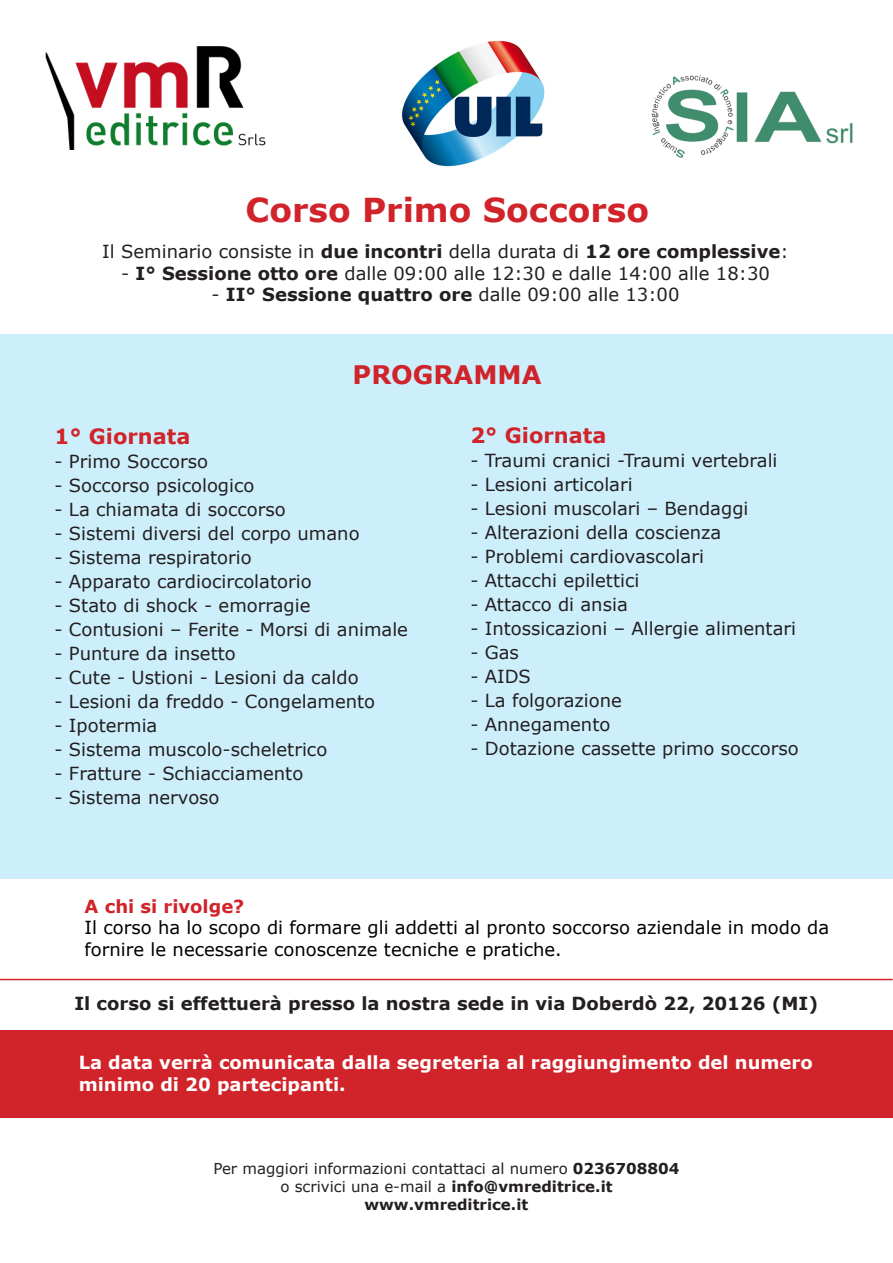
<style>
.page{position:relative;width:893px;height:1263px;background:#fff}
.page>*{position:absolute;margin:0;border:0;box-sizing:border-box;transform-origin:0 0}
.t1{font:700 33px "Verdana";color:#d1232a}
.t2{font:700 25.5px "Verdana";color:#d1232a}
.t3{font:700 21px "Verdana";color:#d1232a}
.t4{font:18px "Verdana";color:#231f20}
.t5{font:18px/21.6px "Verdana";color:#000}
.t6{font:700 18px "Verdana";color:#231f20}
.t7{font:700 18px/21.6px "Verdana";color:#fff}
.t8{font:700 18px "Verdana";color:#d1232a}
.t9{font:15px/18px "Verdana";color:#231f20;text-align:center}
.s1{font-weight:700}
.s2{font-weight:400}
</style>
<div class="page">
<img style="left:651px;top:75px;width:202px;height:83px">
<img style="left:45px;top:46px;width:221px;height:104px">
<img style="left:402px;top:40px;width:143px;height:127px">
<div style="left:0;top:1030px;width:893px;height:88px;background:#d1232a"></div>
<div style="left:0;top:334px;width:893px;height:545px;background:#cdeffb"></div>
<hr style="left:0;top:979px;width:893px;height:1px;background:#d1232a">
<h1 class="t1" style="left:246px;top:188px;width:405px">Corso Primo Soccorso</h1>
<p class="t4" style="left:102px;top:240px;width:688px">Il Seminario consiste in <span class="s1">due incontri</span> della durata di <span class="s1">12 ore complessive</span>:</p>
<p class="t4" style="left:121px;top:262px;width:650px">- <span class="s1">I° Sessione otto ore</span> dalle 09:00 alle 12:30 e dalle 14:00 alle 18:30</p>
<p class="t6" style="left:211px;top:283px;width:470px"><span class="s2">-</span> II° Sessione quattro ore <span class="s2">dalle 09:00 alle 13:00</span></p>
<h2 class="t2" style="left:353px;top:359px;width:190px">PROGRAMMA</h2>
<p class="t3" style="left:54px;top:423px;width:138px">1° Giornata</p>
<p class="t4" style="left:54px;top:450px;width:155px">- Primo Soccorso</p>
<p class="t4" style="left:54px;top:474px;width:201px">- Soccorso psicologico</p>
<p class="t4" style="left:54px;top:498px;width:233px">- La chiamata di soccorso</p>
<p class="t4" style="left:54px;top:522px;width:307px">- Sistemi diversi del corpo umano</p>
<p class="t4" style="left:54px;top:546px;width:199px">- Sistema respiratorio</p>
<p class="t4" style="left:54px;top:570px;width:259px">- Apparato cardiocircolatorio</p>
<p class="t4" style="left:54px;top:594px;width:257px">- Stato di shock - emorragie</p>
<p class="t4" style="left:54px;top:618px;width:355px">- Contusioni – Ferite - Morsi di animale</p>
<p class="t4" style="left:54px;top:642px;width:183px">- Punture da insetto</p>
<p class="t4" style="left:54px;top:666px;width:306px">- Cute - Ustioni - Lesioni da caldo</p>
<p class="t4" style="left:54px;top:690px;width:322px">- Lesioni da freddo - Congelamento</p>
<p class="t4" style="left:54px;top:714px;width:104px">- Ipotermia</p>
<p class="t4" style="left:54px;top:738px;width:274px">- Sistema muscolo-scheletrico</p>
<p class="t4" style="left:54px;top:762px;width:250px">- Fratture - Schiacciamento</p>
<p class="t4" style="left:54px;top:786px;width:167px">- Sistema nervoso</p>
<p class="t3" style="left:470px;top:422px;width:138px">2° Giornata</p>
<p class="t4" style="left:470px;top:449px;width:309px">- Traumi cranici -Traumi vertebrali</p>
<p class="t4" style="left:470px;top:473px;width:164px">- Lesioni articolari</p>
<p class="t4" style="left:470px;top:497px;width:280px">- Lesioni muscolari – Bendaggi</p>
<p class="t4" style="left:470px;top:521px;width:253px">- Alterazioni della coscienza</p>
<p class="t4" style="left:470px;top:545px;width:235px">- Problemi cardiovascolari</p>
<p class="t4" style="left:470px;top:569px;width:171px">- Attacchi epilettici</p>
<p class="t4" style="left:470px;top:593px;width:159px">- Attacco di ansia</p>
<p class="t4" style="left:470px;top:617px;width:327px">- Intossicazioni – Allergie alimentari</p>
<p class="t4" style="left:470px;top:641px;width:50px">- Gas</p>
<p class="t4" style="left:470px;top:665px;width:62px">- AIDS</p>
<p class="t4" style="left:470px;top:689px;width:153px">- La folgorazione</p>
<p class="t4" style="left:470px;top:713px;width:142px">- Annegamento</p>
<p class="t4" style="left:470px;top:737px;width:330px">- Dotazione cassette primo soccorso</p>
<p class="t8" style="left:85px;top:895px;width:161px">A chi si rivolge?</p>
<p class="t5" style="left:85px;top:917px;width:746px">Il corso ha lo scopo di formare gli addetti al pronto soccorso aziendale in modo da fornire le necessarie conoscenze tecniche e pratiche.</p>
<p class="t6" style="left:74px;top:992px;width:745px">Il corso si effettuerà presso la nostra sede in via Doberdò 22, 20126 (MI)</p>
<p class="t7" style="left:79px;top:1052px;width:736px">La data verrà comunicata dalla segreteria al raggiungimento del numero minimo di 20 partecipanti.</p>
<p class="t9" style="left:213px;top:1160px;width:468px">Per maggiori informazioni contattaci al numero <span class="s1">0236708804 </span>o scrivici una e-mail a <span class="s1">info@vmreditrice.it www.vmreditrice.it</span></p>
</div>
